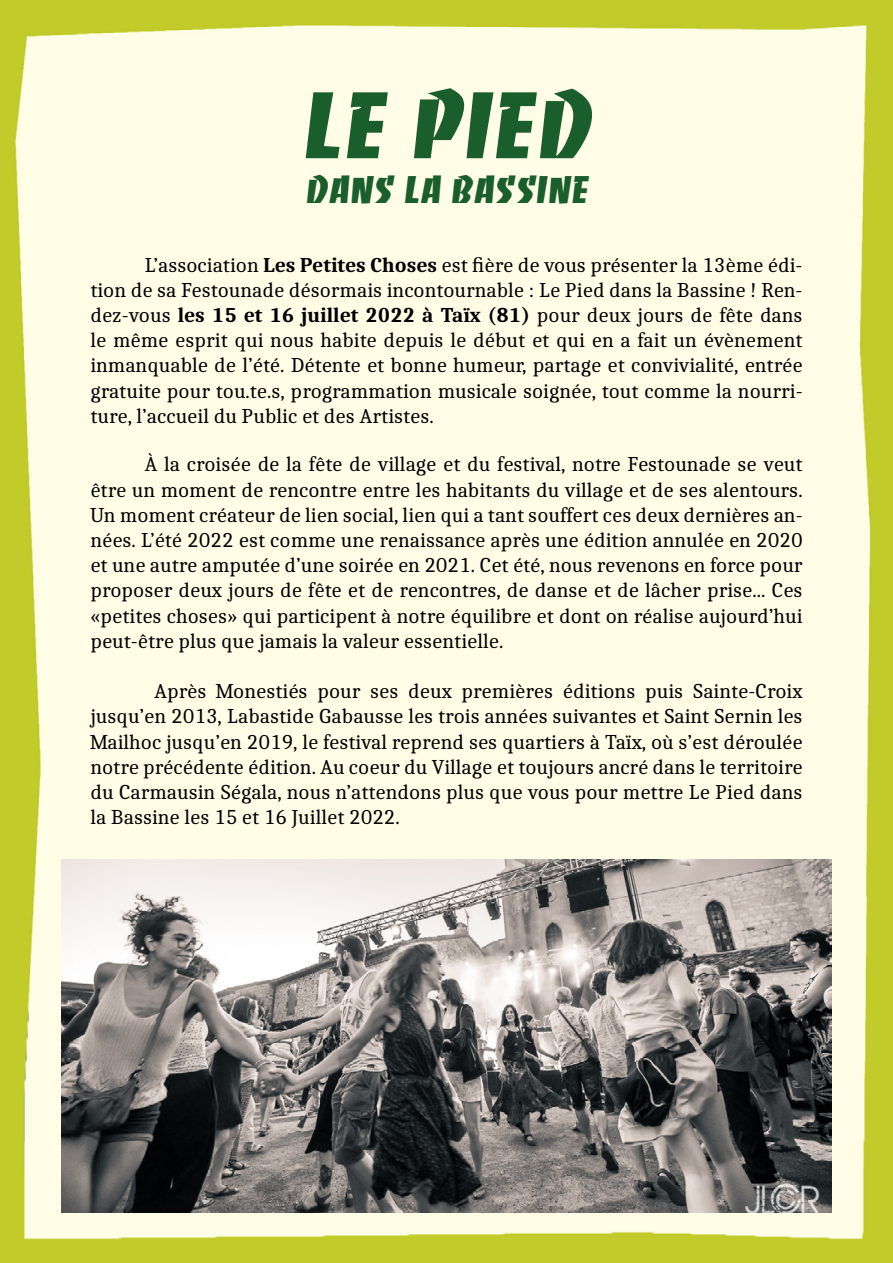
<style>
.page{position:relative;width:893px;height:1263px;background:#fff}
.page>*{position:absolute;margin:0;border:0;box-sizing:border-box;transform-origin:0 0}
.t1{font:93px "Banco Font";color:#1a5e2b}
.t2{font:37.5px "Banco Font";color:#1a5e2b}
.t3{font:21px/25.2px "Caladea";color:#000;text-align:justify}
.s1{font-weight:700}
</style>
<div class="page">
<img style="left:0;top:0;width:893px;height:1263px">
<img style="left:62px;top:859px;width:769px;height:354px">
<h1 class="t1" style="left:302px;top:64px;width:291px">LE PIED</h1>
<h2 class="t2" style="left:305px;top:165px;width:285px">DANS LA BASSINE</h2>
<p class="t3" style="left:90px;top:252px;width:714px;text-indent:54px">L’association <span class="s1">Les Petites Choses</span> est fière de vous présenter la 13ème édi&shy;tion de sa Festounade désormais incontournable : Le Pied dans la Bassine ! Ren&shy;dez-vous <span class="s1">les 15 et 16 juillet 2022 à Taïx (81)</span> pour deux jours de fête dans le même esprit qui nous habite depuis le début et qui en a fait un évènement inmanquable de l’été. Détente et bonne humeur, partage et convivialité, entrée gratuite pour tou.te.s, programmation musicale soignée, tout comme la nourri&shy;ture, l’accueil du Public et des Artistes.</p>
<p class="t3" style="left:90px;top:451px;width:714px;text-indent:54px">À la croisée de la fête de village et du festival, notre Festounade se veut être un moment de rencontre entre les habitants du village et de ses alentours.<br>Un moment créateur de lien social, lien qui a tant souffert ces deux dernières an&shy;nées. L’été 2022 est comme une renaissance après une édition annulée en 2020 et une autre amputée d’une soirée en 2021. Cet été, nous revenons en force pour proposer deux jours de fête et de rencontres, de danse et de lâcher prise... Ces «petites choses» qui participent à notre équilibre et dont on réalise aujourd’hui peut-être plus que jamais la valeur essentielle.</p>
<p class="t3" style="left:90px;top:678px;width:714px;text-indent:64px">Après Monestiés pour ses deux premières éditions puis Sainte-Croix jusqu’en 2013, Labastide Gabausse les trois années suivantes et Saint Sernin les Mailhoc jusqu’en 2019, le festival reprend ses quartiers à Taïx, où s’est déroulée notre précédente édition. Au coeur du Village et toujours ancré dans le territoire du Carmausin Ségala, nous n’attendons plus que vous pour mettre Le Pied dans la Bassine les 15 et 16 Juillet 2022.</p>
</div>
